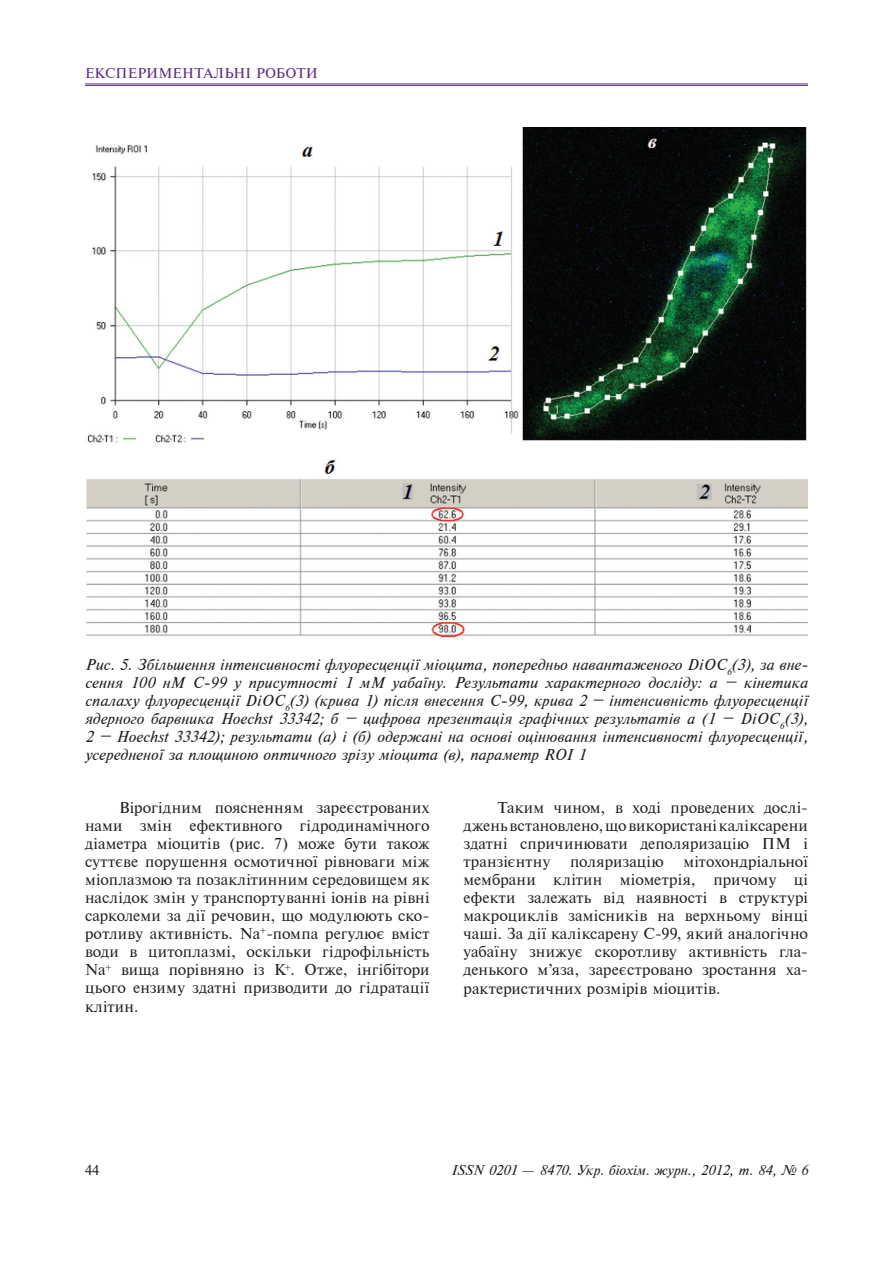
<style>
.page{position:relative;width:893px;height:1263px;background:#fff}
.page>*{position:absolute;margin:0;border:0;box-sizing:border-box;transform-origin:0 0}
.t1{font:15px/18px "Newton C";letter-spacing:.01em;color:#231f20;text-align:justify}
.t2{font:15px/18px "Newton C Italic";letter-spacing:.005em;color:#231f20;text-align:justify}
.t3{font:13.5px "Newton C Italic";color:#231f20}
.t4{font:13.5px "Newton C";letter-spacing:.005em;color:#5d2e86}
.t5{font:13.5px "Newton C";color:#231f20}
.s1{font-family:"Newton C"}
</style>
<div class="page">
<hr style="left:85px;top:84px;width:723px;height:1px;background:#5d2e86">
<hr style="left:85px;top:85px;width:723px;height:1px;background:#5d2e86">
<img style="left:86px;top:128px;width:721px;height:510px">
<div style="left:119px;top:258px;width:37px;height:51px;background:#fff"></div>
<img style="left:151px;top:258px;width:14px;height:41px">
<p class="t4" style="left:85px;top:65px;width:22px">експ</p>
<p class="t4" style="left:128px;top:65px;width:66px">ериментал</p>
<p class="t4" style="left:225px;top:65px;width:95px">ьні роботи</p>
<p class="t2" style="left:85px;top:656px;width:724px">Рис. 5. Збільшення інтенсивності флуоресценції міоцита, попередньо навантаженого DіОС<sub>6</sub>(3), за вне&shy;сення 100 нМ С-99 у присутності 1 мМ уабаїну. Результати характерного досліду: а – кінетика спалаху флуоресценції DіОС<sub>6</sub>(3) (крива 1) після внесення С-99, крива 2 – інтенсивність флуоресценції ядерного барвника Hoechst 33342; б – цифрова презентація графічних результатів а (1 – DіОС<sub>6</sub>(3), 2 – Hoechst 33342); результати (а) і (б) одержані на основі оцінювання інтенсивності флуоресценції, усередненої за площиною оптичного зрізу міоцита (в), параметр ROI 1</p>
<p class="t1" style="left:463px;top:799px;width:346px;text-align:left;text-indent:34px">Таким чином, в ході проведених дослі&shy;джень встановлено, що використані каліксарени здатні спричинювати деполяризацію ПМ і транзієнтну</p>
<p class="t1" style="left:85px;top:799px;width:346px;text-indent:34px">Вірогідним поясненням зареєстрованих нами змін ефективного гідродинамічного діаметра міоцитів (рис. 7) може бути також суттєве порушення осмотичної рівноваги між міоплазмою та позаклітинним середовищем як наслідок змін у транспортуванні іонів на рівні сарколеми за дії речовин, що модулюють ско&shy;ротливу активність. Na<sup>+</sup>-помпа регулює вміст води в цитоплазмі, оскільки гідрофільність Na<sup>+</sup> вища порівняно із К<sup>+</sup>. Отже, інгібітори цього ензиму здатні призводити до гідратації клітин.</p>
<p class="t1" style="left:463px;top:853px;width:346px;text-indent:220px">мітохондріальної мембрани клітин міометрія, причому ці ефекти залежать від наявності в структурі макроциклів замісників на верхньому вінці чаші. За дії каліксарену С-99, який аналогічно уабаїну знижує скоротливу активність гла&shy;денького м’яза, зареєстровано зростання ха&shy;рактеристичних розмірів міоцитів.</p>
<p class="t1" style="left:570px;top:853px;width:95px">поляризацію</p>
<p class="t5" style="left:85px;top:1163px;width:16px">44</p>
<p class="t3" style="left:451px;top:1163px;width:358px">ISSN 0201 <span class="s1">—</span> 8470. Укр. біохім. журн., 2012, т. 84, № 6</p>
</div>
